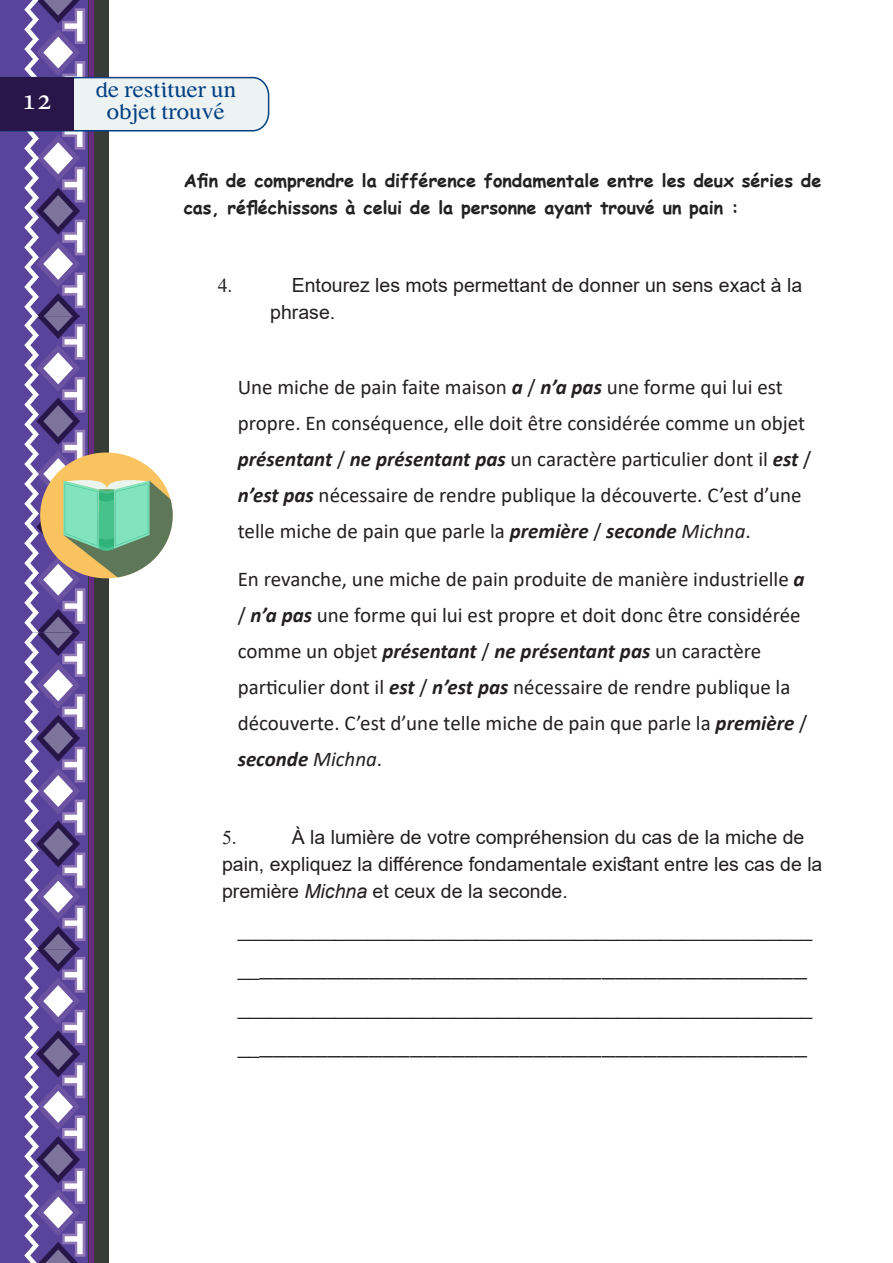
<style>
.page{position:relative;width:893px;height:1263px;background:#fff}
.page>*{position:absolute;margin:0;border:0;box-sizing:border-box;transform-origin:0 0}
.t1{font:30px "Adobe Hebrew";color:#fff}
.List_Paragraph{font:700 27px "Adobe Hebrew";color:#231f20}
.t2{font:24px/22.5px "Fb Eleganti Pro";color:#004082;text-align:center}
.List_Paragraph-2{font:21px/36px "Calibri";color:#231f20}
.List_Paragraph-3{font:19.5px/27px "Arial";color:#231f20}
.List_Paragraph-4{font:19.5px "Arial";color:#222}
.List_Paragraph-5{font:19.5px "Times New Roman";color:#231f20}
.t3{font:700 18px/27px "Comic Sans MS";color:#222}
.s1{font-weight:700;font-style:italic}
.s2{font-style:italic}
.s3{font-family:"Arial";font-weight:400;font-size:19.5px;color:#222}
</style>
<div class="page">
<svg style="left:0;top:0;width:270px;height:1263px"></svg>
<h1 class="t1" style="left:22px;top:81px;width:32px">12</h1>
<p class="t2" style="left:96px;top:79px;width:142px">de restituer un objet trouvé</p>
<p class="t3" style="left:184px;top:166px;width:639px">Afin de comprendre la différence fondamentale entre les deux séries de cas, réfléchissons à celui de la personne ayant trouvé un pain :</p>
<p class="List_Paragraph-5" style="left:218px;top:271px;width:16px">4.</p>
<p class="List_Paragraph-3" style="left:270px;top:271px;width:533px;text-indent:21px">Entourez les mots permettant de donner un sens exact à la phrase.</p>
<p class="List_Paragraph-2" style="left:238px;top:368px;width:575px">Une miche de pain faite maison <span class="s1">a</span> / <span class="s1">n’a pas</span> une forme qui lui est propre. En conséquence, elle doit être considérée comme un objet <span class="s1">présentant</span> / <span class="s1">ne présentant pas</span> un caractère particulier dont il <span class="s1">est</span> / <span class="s1">n’est pas</span> nécessaire de rendre publique la découverte. C’est d’une telle miche de pain que parle la <span class="s1">première</span> / <span class="s1">seconde</span> <span class="s2">Michna</span>.</p>
<p class="List_Paragraph-2" style="left:238px;top:560px;width:571px">En revanche, une miche de pain produite de manière industrielle <span class="s1">a </span>/ <span class="s1">n’a pas</span> une forme qui lui est propre et doit donc être considérée comme un objet <span class="s1">présentant</span> / <span class="s1">ne présentant pas</span> un caractère particulier dont il <span class="s1">est</span> / <span class="s1">n’est pas</span> nécessaire de rendre publique la découverte. C’est d’une telle miche de pain que parle la <span class="s1">première</span> / <span class="s1">seconde</span> <span class="s2">Michna</span>.</p>
<p class="List_Paragraph-3" style="left:222px;top:823px;width:602px;text-indent:70px">À la lumière de votre compréhension du cas de la miche de pain, expliquez la différence fondamentale existant entre les cas de la première <span class="s2">Michna</span> et ceux de la seconde.</p>
<p class="List_Paragraph-4" style="left:238px;top:916px;width:576px">_____________________________________________________</p>
<p class="List_Paragraph" style="left:238px;top:950px;width:571px"><span class="s3">__</span>________________________________________</p>
<p class="List_Paragraph-4" style="left:238px;top:994px;width:576px">_____________________________________________________</p>
<p class="List_Paragraph" style="left:238px;top:1028px;width:571px"><span class="s3">__</span>________________________________________</p>
<p class="List_Paragraph-5" style="left:222px;top:823px;width:16px">5.</p>
</div>
